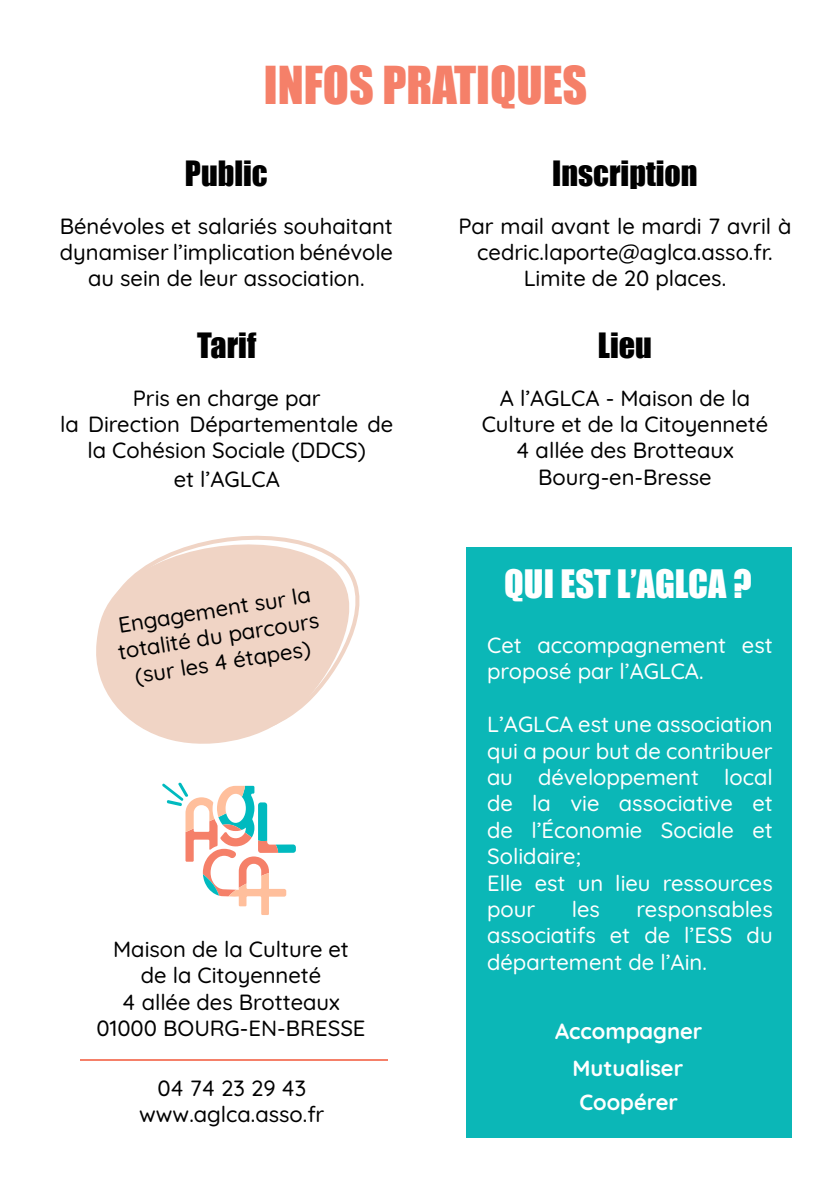
<style>
.page{position:relative;width:840px;height:1191px;background:#fff}
.page>*{position:absolute;margin:0;border:0;box-sizing:border-box;transform-origin:0 0}
.t1{font:48px "Impact";color:#f58069}
.t2{font:36px "Impact";color:#fff}
.t3{font:32px "Impact";color:#000}
.t4{font:500 22px/26.4px "Quicksand";color:#000;text-align:center}
.t5{font:500 22px/26.4px "Quicksand";color:#fff}
.t6{font:700 22px/37px "Quicksand";color:#fff;text-align:center}
</style>
<div class="page">
<svg style="left:96px;top:535px;width:264px;height:209px;fill:#f0d4c5"></svg>
<div style="left:466px;top:547px;width:325px;height:590px;background:#0bb7b7"></div>
<hr style="left:81px;top:1059px;width:307px;height:1px;background:#f58069">
<svg style="left:162px;top:782px;width:134px;height:133px"></svg>
<h1 class="t1" style="left:264px;top:48px;width:325px">INFOS PRATIQUES</h1>
<h3 class="t3" style="left:185px;top:148px;width:84px">Public</h3>
<p class="t4" style="left:60px;top:210px;width:334px">Bénévoles et salariés souhaitant dynamiser l’implication bénévole au sein de leur association.</p>
<h3 class="t3" style="left:197px;top:320px;width:61px">Tarif</h3>
<p class="t4" style="left:60px;top:382px;width:334px">Pris en charge par<br>la Direction Départementale de la Cohésion Sociale (DDCS)</p>
<p class="t4" style="left:173px;top:464px;width:108px">et l’AGLCA</p>
<p class="t4" style="left:112px;top:610px;width:205px;rotate:-9deg">Engagement sur la totalité du parcours (sur les 4 étapes)</p>
<p class="t4" style="left:96px;top:933px;width:270px">Maison de la Culture et<br>de la Citoyenneté<br>4 allée des Brotteaux<br>01000 BOURG-EN-BRESSE</p>
<p class="t4" style="left:139px;top:1072px;width:186px">04 74 23 29 43 www.aglca.asso.fr</p>
<h3 class="t3" style="left:552px;top:148px;width:147px">Inscription</h3>
<p class="t4" style="left:458px;top:210px;width:334px">Par mail avant le mardi 7 avril à cedric.laporte@aglca.asso.fr.<br>Limite de 20 places.</p>
<h3 class="t3" style="left:597px;top:320px;width:55px">Lieu</h3>
<p class="t4" style="left:481px;top:382px;width:288px">A l’AGLCA - Maison de la<br>Culture et de la Citoyenneté<br>4 allée des Brotteaux<br>Bourg-en-Bresse</p>
<h2 class="t2" style="left:504px;top:555px;width:249px">QUI EST L’AGLCA ?</h2>
<p class="t5" style="left:487px;top:629px;width:287px">Cet accompagnement est proposé par l’AGLCA.</p>
<p class="t5" style="left:487px;top:709px;width:287px">L’AGLCA est une association qui a pour but de contribuer au développement local de la vie associative et de l’Économie Sociale et<br>Solidaire;<br>Elle est un lieu ressources pour</p>
<p class="t5" style="left:487px;top:893px;width:287px;text-align:justify;text-indent:149px">responsables associatifs et de l’ESS du département de l’Ain.</p>
<p class="t5" style="left:571px;top:893px;width:29px">les</p>
<p class="t6" style="left:554px;top:1010px;width:149px">Accompagner<br>Mutualiser</p>
<p class="t6" style="left:579px;top:1081px;width:100px">Coopérer</p>
</div>
